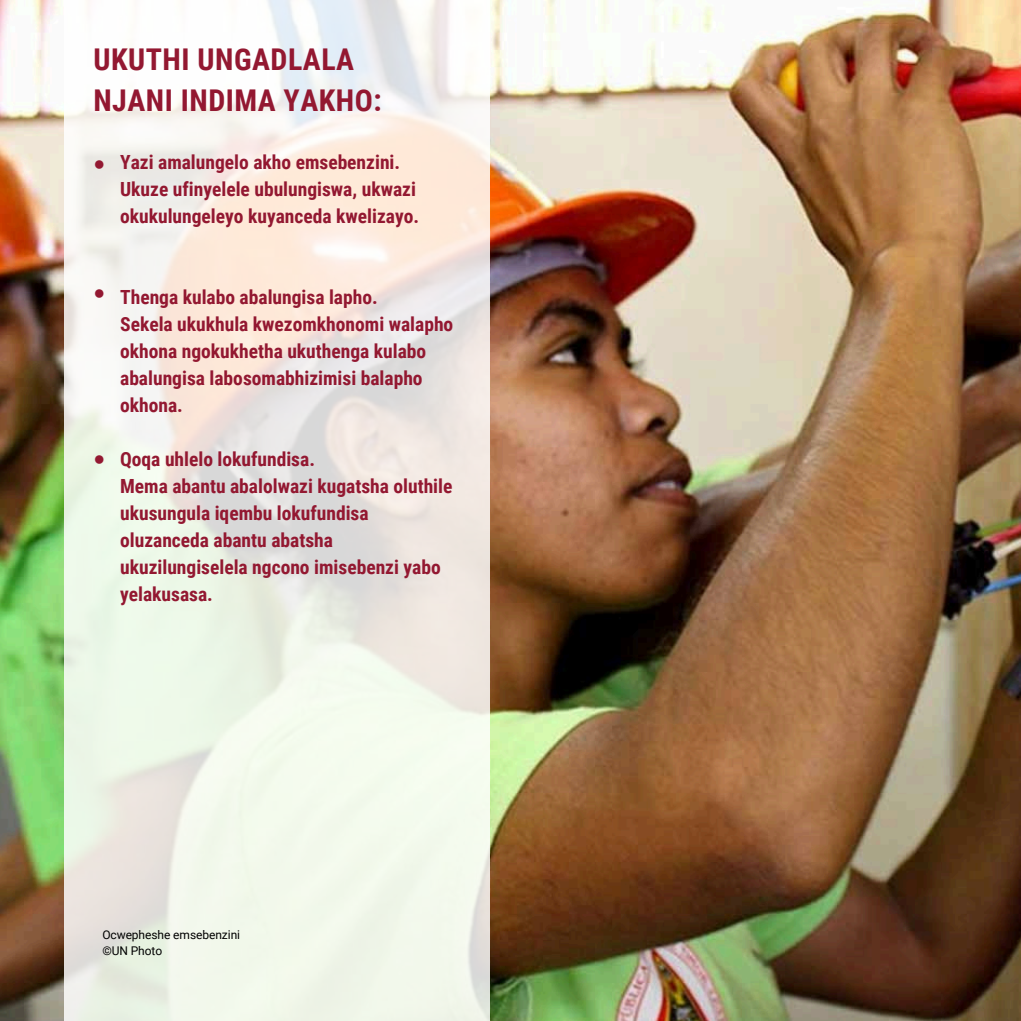
<style>
.page{position:relative;width:1021px;height:1021px;background:#fff}
.page>*{position:absolute;margin:0;border:0;box-sizing:border-box;transform-origin:0 0}
.t1{font:700 30px/41.7px "Roboto Condensed";letter-spacing:.015em;color:#931831}
.t2{font:700 19.5px/27px "Roboto Condensed";color:#931831}
.t3{font:19.5px "Arimo";color:#931831}
.t4{font:12px "Roboto";letter-spacing:-.005em;color:#000}
</style>
<div class="page">
<img style="left:0;top:0;width:1020px;height:1020px">
<svg style="left:64px;top:0;width:425px;height:1020px"></svg>
<p class="t1" style="left:93px;top:38px;width:290px">UKUTHI UNGADLALA<br>NJANI INDIMA YAKHO:</p>
<h2 class="t3" style="left:93px;top:152px;width:13px">●</h2>
<h1 class="t2" style="left:120px;top:149px;width:300px">Yazi amalungelo akho emsebenzini.<br>Ukuze ufinyelele ubulungiswa, ukwazi okukulungeleyo kuyanceda kwelizayo.</h1>
<h2 class="t3" style="left:93px;top:281px;width:13px">●</h2>
<p class="t3" style="left:93px;top:447px;width:13px">●</p>
<p class="t2" style="left:120px;top:284px;width:334px">Thenga kulabo abalungisa lapho.<br>Sekela ukukhula kwezomkhonomi walapho okhona ngokukhetha ukuthenga kulabo abalungisa labosomabhizimisi balapho okhona.</p>
<p class="t2" style="left:120px;top:446px;width:334px">Qoqa uhlelo lokufundisa.<br>Mema abantu abalolwazi kugatsha oluthile ukusungula iqembu lokufundisa oluzanceda abantu abatsha ukuzilungiselela ngcono imisebenzi yabo yelakusasa.</p>
<h2 class="t4" style="left:102px;top:927px;width:139px">Ocwepheshe emsebenzini</h2>
<p class="t4" style="left:102px;top:943px;width:61px">©UN Photo</p>
</div>
